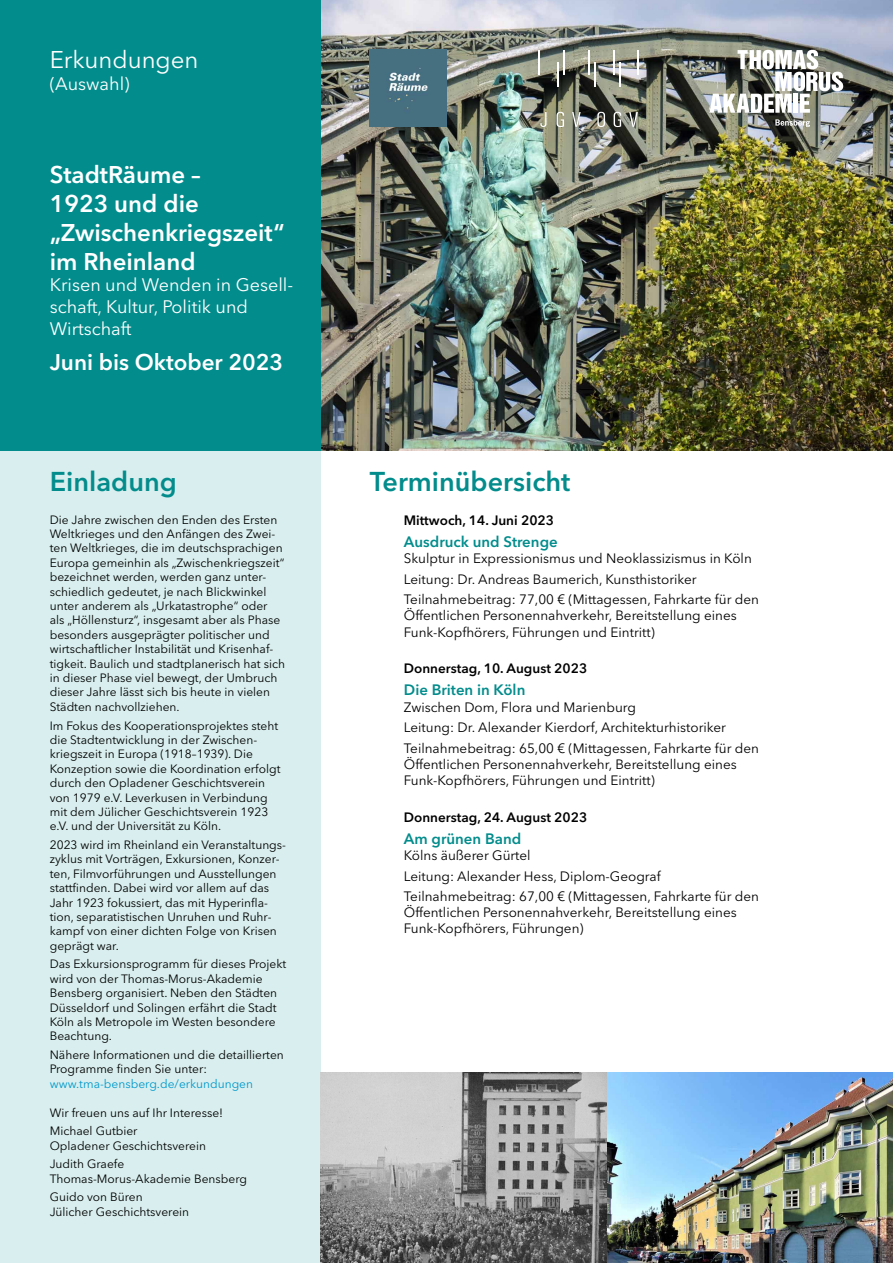
<style>
.page{position:relative;width:893px;height:1263px;background:#fff}
.page>*{position:absolute;margin:0;border:0;box-sizing:border-box;transform-origin:0 0}
.t1{font:600 27px "Avenir Next LT Pro";color:#038c8c}
.t2{font:600 24px/28.8px "Avenir Next LT Pro";color:#fff}
.t3{font:24px "Avenir Next LT Pro";color:#fff}
.t4{font:600 22.5px "Avenir Next LT Pro";color:#fff}
.t5{font:18px/21.6px "Avenir Next LT Pro";color:#fff}
.t6{font:600 15px "Avenir Next LT Pro";color:#038c8c}
.t7{font:13.5px/20.4px "Avenir Next LT Pro";color:#000}
.t8{font:600 13.5px "Avenir Next LT Pro";color:#000}
.t9{font:12px/14.4px "Avenir Next LT Pro";color:#000}
.t10{font:12px "Avenir Next LT Pro";color:#09c}
</style>
<div class="page">
<img style="left:320px;top:0;width:573px;height:451px">
<div style="left:0;top:451px;width:320px;height:812px;background:#d9eeee"></div>
<div style="left:0;top:0;width:320px;height:451px;background:#038c8c"></div>
<img style="left:709px;top:50px;width:134px;height:63px">
<svg style="left:775px;top:119px;width:35px;height:8px"></svg>
<img style="left:320px;top:1073px;width:573px;height:190px">
<svg style="left:557px;top:62px;width:1px;height:25px"></svg>
<hr style="left:594px;top:62px;width:2px;height:25px;background:#fff">
<svg style="left:539px;top:50px;width:1px;height:25px"></svg>
<hr style="left:563px;top:50px;width:2px;height:25px;background:#fff">
<svg style="left:588px;top:50px;width:1px;height:25px"></svg>
<svg style="left:613px;top:50px;width:7px;height:37px"></svg>
<svg style="left:638px;top:50px;width:1px;height:25px"></svg>
<svg style="left:540px;top:112px;width:6px;height:15px"></svg>
<svg style="left:556px;top:112px;width:8px;height:15px"></svg>
<svg style="left:572px;top:112px;width:9px;height:15px"></svg>
<svg style="left:597px;top:112px;width:8px;height:15px"></svg>
<svg style="left:614px;top:112px;width:7px;height:15px"></svg>
<svg style="left:629px;top:112px;width:9px;height:15px"></svg>
<img style="left:370px;top:50px;width:76px;height:76px">
<h2 class="t3" style="left:50px;top:45px;width:150px">Erkundungen</h2>
<h3 class="t5" style="left:50px;top:72px;width:81px">(Auswahl)</h3>
<h2 class="t2" style="left:50px;top:160px;width:236px">StadtRäume –<br>1923 und die „Zwischenkriegszeit“ im Rheinland</h2>
<h3 class="t5" style="left:50px;top:274px;width:245px">Krisen und Wenden in Gesell&shy;schaft, Kultur, Politik und<br>Wirtschaft</h3>
<h3 class="t4" style="left:50px;top:348px;width:235px">Juni bis Oktober 2023</h3>
<h1 class="t1" style="left:50px;top:465px;width:129px">Einladung</h1>
<h1 class="t1" style="left:370px;top:465px;width:202px">Terminübersicht</h1>
<p class="t9" style="left:50px;top:512px;width:237px">Die Jahre zwischen den Enden des Ersten Weltkrieges und den Anfängen des Zwei&shy;ten Weltkrieges, die im deutschsprachigen Europa gemeinhin als „Zwischenkriegszeit“ bezeichnet werden, werden ganz unter&shy;schiedlich gedeutet, je nach Blickwinkel unter anderem als „Urkatastrophe“ oder als „Höllensturz“, insgesamt aber als Phase besonders ausgeprägter politischer und wirtschaftlicher Instabilität und Krisenhaf&shy;tigkeit. Baulich und stadtplanerisch hat sich in dieser Phase viel bewegt, der Umbruch dieser Jahre lässt sich bis heute in vielen Städten nachvollziehen.</p>
<p class="t9" style="left:50px;top:718px;width:232px">Im Fokus des Kooperationsprojektes steht die Stadtentwicklung in der Zwischen&shy;kriegszeit in Europa (1918–1939). Die Konzeption sowie die Koordination erfolgt durch den Opladener Geschichtsverein von 1979 e.V. Leverkusen in Verbindung mit dem Jülicher Geschichtsverein 1923 e.V. und der Universität zu Köln.</p>
<p class="t9" style="left:50px;top:837px;width:238px">2023 wird im Rheinland ein Veranstaltungs&shy;zyklus mit Vorträgen, Exkursionen, Konzer&shy;ten, Filmvorführungen und Ausstellungen stattfinden. Dabei wird vor allem auf das Jahr 1923 fokussiert, das mit Hyperinfla&shy;tion, separatistischen Unruhen und Ruhr&shy;kampf von einer dichten Folge von Krisen geprägt war.</p>
<p class="t9" style="left:50px;top:957px;width:238px">Das Exkursionsprogramm für dieses Projekt wird von der Thomas-Morus-Akademie Bensberg organisiert. Neben den Städten Düsseldorf und Solingen erfährt die Stadt Köln als Metropole im Westen besondere Beachtung.</p>
<p class="t9" style="left:50px;top:1048px;width:236px">Nähere Informationen und die detaillierten<br>Programme finden Sie unter:</p>
<p class="t10" style="left:50px;top:1076px;width:205px">www.tma-bensberg.de/erkundungen</p>
<p class="t9" style="left:50px;top:1103px;width:175px;line-height:18.6px">Wir freuen uns auf Ihr Interesse!<br>Michael Gutbier</p>
<p class="t9" style="left:50px;top:1136px;width:158px;line-height:18.6px">Opladener Geschichtsverein<br>Judith Graefe</p>
<p class="t9" style="left:50px;top:1169px;width:199px;line-height:18.6px">Thomas-Morus-Akademie Bensberg<br>Guido von Büren</p>
<p class="t9" style="left:50px;top:1204px;width:141px">Jülicher Geschichtsverein</p>
<p class="t8" style="left:404px;top:512px;width:152px">Mittwoch, 14. Juni 2023</p>
<p class="t6" style="left:404px;top:533px;width:155px">Ausdruck und Strenge</p>
<p class="t7" style="left:404px;top:548px;width:357px">Skulptur in Expressionismus und Neoklassizismus in Köln<br>Leitung: Dr. Andreas Baumerich, Kunsthistoriker<br>Teilnahmebeitrag: 77,00 € (Mittagessen, Fahrkarte für den</p>
<p class="t7" style="left:404px;top:607px;width:334px;line-height:16.2px">Öffentlichen Personennahverkehr, Bereitstellung eines<br>Funk-Kopfhörers, Führungen und Eintritt)</p>
<p class="t8" style="left:404px;top:660px;width:185px">Donnerstag, 10. August 2023</p>
<p class="t6" style="left:404px;top:681px;width:123px">Die Briten in Köln</p>
<p class="t7" style="left:404px;top:697px;width:357px">Zwischen Dom, Flora und Marienburg<br>Leitung: Dr. Alexander Kierdorf, Architekturhistoriker<br>Teilnahmebeitrag: 65,00 € (Mittagessen, Fahrkarte für den</p>
<p class="t7" style="left:404px;top:756px;width:334px;line-height:16.2px">Öffentlichen Personennahverkehr, Bereitstellung eines<br>Funk-Kopfhörers, Führungen und Eintritt)</p>
<p class="t8" style="left:404px;top:809px;width:185px">Donnerstag, 24. August 2023</p>
<p class="t6" style="left:404px;top:829px;width:119px">Am grünen Band</p>
<p class="t7" style="left:404px;top:845px;width:357px">Kölns äußerer Gürtel<br>Leitung: Alexander Hess, Diplom-Geograf<br>Teilnahmebeitrag: 67,00 € (Mittagessen, Fahrkarte für den</p>
<p class="t7" style="left:404px;top:904px;width:334px;line-height:16.2px">Öffentlichen Personennahverkehr, Bereitstellung eines<br>Funk-Kopfhörers, Führungen)</p>
</div>
